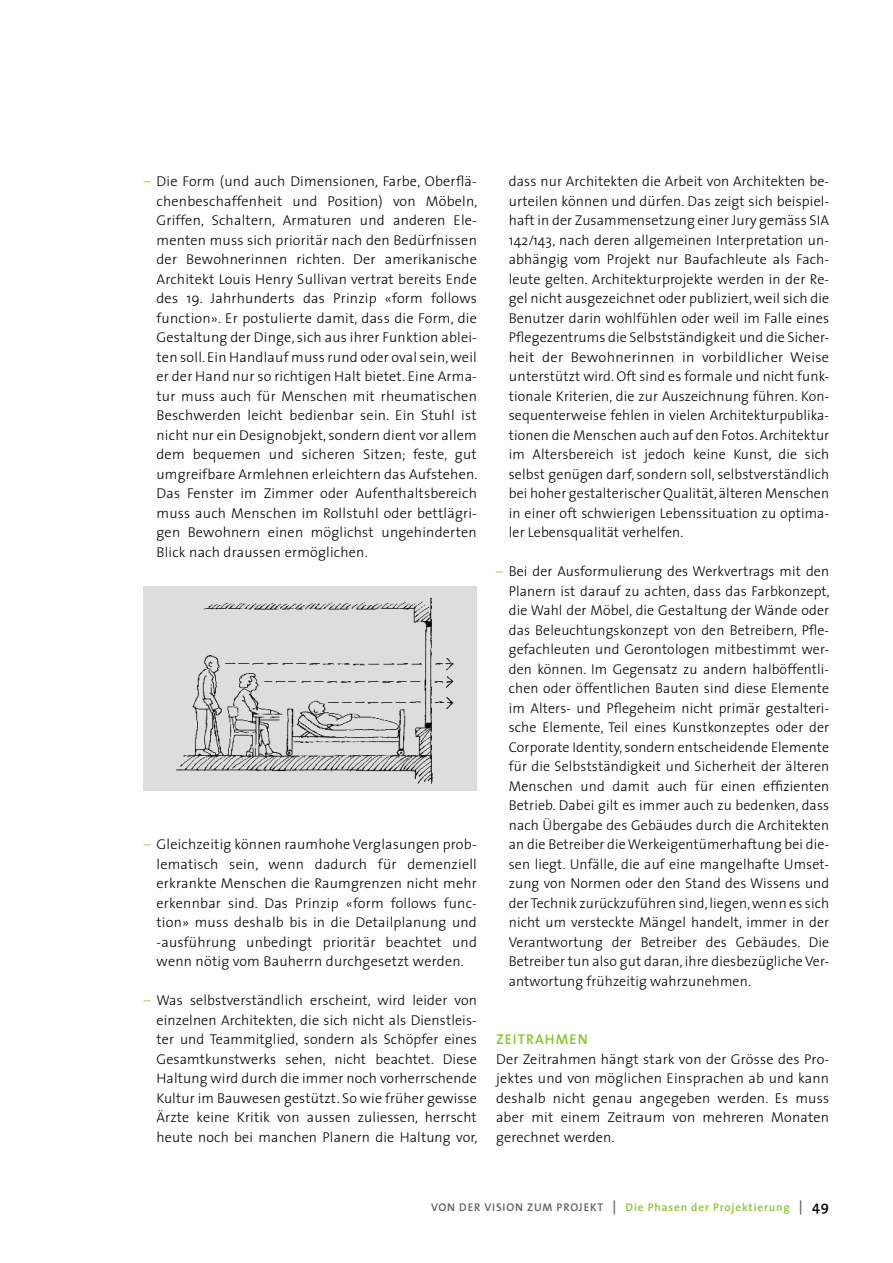
<style>
.page{position:relative;width:893px;height:1263px;background:#fff}
.page>*{position:absolute;margin:0;border:0;box-sizing:border-box;transform-origin:0 0}
.gt_einzug_Blocksatz{font:300 14.25px/19.5px "The Sans";letter-spacing:.01em;color:#000;text-align:justify}
.gt{font:300 14.25px/19.5px "The Sans";letter-spacing:.015em;color:#000;text-align:justify}
.ut__gruen{font:600 14.25px "The Sans";letter-spacing:.075em;color:#89c62a}
.t1{font:600 11.25px "The Sans";letter-spacing:.075em;color:#89c62a}
.s1{color:#89c62a}
.s2{color:#626262}
.s3{font-size:14.25px;color:#626262}
.s4{font-size:14.25px;color:#000}
</style>
<div class="page">
<div style="left:144px;top:586px;width:333px;height:205px;background:#ddddde"></div>
<img style="left:176px;top:597px;width:278px;height:187px">
<p class="gt_einzug_Blocksatz" style="left:157px;top:171px;width:323px;text-indent:-13px"><span class="s1">–</span> Die Form (und auch Dimensionen, Farbe, Oberflä&shy;chenbeschaffenheit und Position) von Möbeln, Griffen, Schaltern, Armaturen und anderen Ele&shy;menten muss sich prioritär nach den Bedürfnissen der Bewohnerinnen richten. Der amerikanische Architekt Louis Henry Sullivan vertrat bereits Ende des 19. Jahrhunderts das Prinzip «form follows function». Er postulierte damit, dass die Form, die Gestaltung der Dinge, sich aus ihrer Funktion ablei&shy;ten soll. Ein Handlauf muss rund oder oval sein, weil er der Hand nur so richtigen Halt bietet. Eine Arma&shy;tur muss auch für Menschen mit rheumatischen Beschwerden leicht bedienbar sein. Ein Stuhl ist nicht nur ein Designobjekt, sondern dient vor allem dem bequemen und sicheren Sitzen; feste, gut umgreifbare Armlehnen erleichtern das Aufstehen.<br>Das Fenster im Zimmer oder Aufenthaltsbereich muss auch Menschen im Rollstuhl oder bettlägri&shy;gen Bewohnern einen möglichst ungehinderten Blick nach draussen ermöglichen.</p>
<p class="gt_einzug_Blocksatz" style="left:157px;top:834px;width:322px;text-indent:-13px"><span class="s1">–</span> Gleichzeitig können raumhohe Verglasungen prob&shy;lematisch sein, wenn dadurch für demenziell erkrankte Menschen die Raumgrenzen nicht mehr erkennbar sind. Das Prinzip «form follows func&shy;tion» muss deshalb bis in die Detailplanung und -ausführung unbedingt prioritär beachtet und wenn nötig vom Bauherrn durchgesetzt werden.</p>
<p class="gt_einzug_Blocksatz" style="left:157px;top:990px;width:323px;text-indent:-13px"><span class="s1">–</span> Was selbstverständlich erscheint, wird leider von einzelnen Architekten, die sich nicht als Dienstleis&shy;ter und Teammitglied, sondern als Schöpfer eines Gesamtkunstwerks sehen, nicht beachtet. Diese Haltung wird durch die immer noch vorherrschende Kultur im Bauwesen gestützt. So wie früher gewisse Ärzte keine Kritik von aussen zuliessen, herrscht heute noch bei manchen Planern die Haltung vor,</p>
<p class="gt_einzug_Blocksatz" style="left:509px;top:171px;width:322px">dass nur Architekten die Arbeit von Architekten be&shy;urteilen können und dürfen. Das zeigt sich beispiel&shy;haft in der Zusammensetzung einer Jury gemäss SIA 142/143, nach deren allgemeinen Interpretation un&shy;abhängig vom Projekt nur Baufachleute als Fach&shy;leute gelten. Architekturprojekte werden in der Re&shy;gel nicht ausgezeichnet oder publiziert, weil sich die Benutzer darin wohlfühlen oder weil im Falle eines Pflegezentrums die Selbstständigkeit und die Sicher&shy;heit der Bewohnerinnen in vorbildlicher Weise unterstützt wird. Oft sind es formale und nicht funk&shy;tionale Kriterien, die zur Auszeichnung führen. Kon&shy;sequenterweise fehlen in vielen Architekturpublika&shy;tionen die Menschen auch auf den Fotos. Architektur im Altersbereich ist jedoch keine Kunst, die sich selbst genügen darf, sondern soll, selbstverständlich bei hoher gestalterischer Qualität, älteren Menschen in einer oft schwierigen Lebenssituation zu optima&shy;ler Lebensqualität verhelfen.</p>
<p class="gt_einzug_Blocksatz" style="left:509px;top:561px;width:323px;text-indent:-13px"><span class="s1">–</span> Bei der Ausformulierung des Werkvertrags mit den Planern ist darauf zu achten, dass das Farbkonzept, die Wahl der Möbel, die Gestaltung der Wände oder das Beleuchtungskonzept von den Betreibern, Pfle&shy;gefachleuten und Gerontologen mitbestimmt wer&shy;den können. Im Gegensatz zu andern halböffentli&shy;chen oder öffentlichen Bauten sind diese Elemente im Alters- und Pflegeheim nicht primär gestalteri&shy;sche Elemente, Teil eines Kunstkonzeptes oder der Corporate Identity, sondern entscheidende Elemente für die Selbstständigkeit und Sicherheit der älteren Menschen und damit auch für einen effizienten Betrieb. Dabei gilt es immer auch zu bedenken, dass nach Übergabe des Gebäudes durch die Architekten an die Betreiber die Werkeigentümerhaftung bei die&shy;sen liegt. Unfälle, die auf eine mangelhafte Umset&shy;zung von Normen oder den Stand des Wissens und der Technik zurückzuführen sind, liegen, wenn es sich nicht um versteckte Mängel handelt, immer in der Verantwortung der Betreiber des Gebäudes. Die Betreiber tun also gut daran, ihre diesbezügliche Ver&shy;antwortung frühzeitig wahrzunehmen.</p>
<p class="ut__gruen" style="left:496px;top:1027px;width:93px">ZEITRAHMEN</p>
<p class="gt" style="left:496px;top:1049px;width:335px">Der Zeitrahmen hängt stark von der Grösse des Pro&shy;jektes und von möglichen Einsprachen ab und kann deshalb nicht genau angegeben werden. Es muss aber mit einem Zeitraum von mehreren Monaten gerechnet werden.</p>
<p class="t1" style="left:431px;top:1197px;width:400px"><span class="s2">VON DER VISION ZUM PROJEKT</span> <span class="s3">|</span> Die Phasen der Projektierung <span class="s3">|</span> <span class="s4">49</span></p>
</div>
